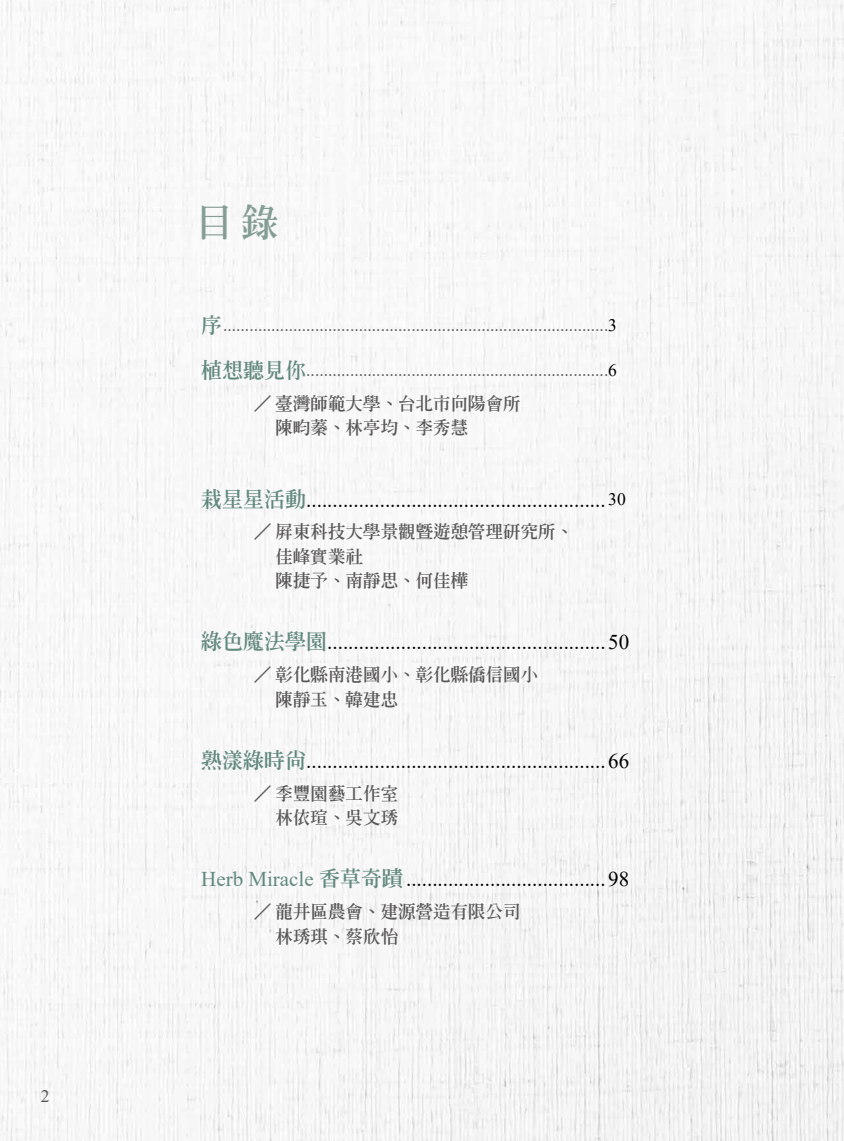
<style>
.page{position:relative;width:844px;height:1141px;background:#fff}
.page>*{position:absolute;margin:0;border:0;box-sizing:border-box;transform-origin:0 0}
.t1{font:36.75px "Inn Ming Extra";color:#859e95}
.t2{font:21px "Times New Roman";color:#000}
.t3{font:17.5px "Times New Roman";color:#595757}
.t4{font:17.5px/24.5px "Inn Ming Extra";color:#595757}
.s1{font-family:"Inn Ming Extra";font-size:21px;color:#62897f}
.s2{color:#000}
.s3{font-family:"Inn Ming Extra";color:#62897f}
.s4{font-size:17.5px}
.s5{color:#62897f}
</style>
<div class="page">
<img style="left:0;top:0;width:843px;height:1141px">
<p class="t3" style="left:41px;top:1084px;width:10px">2</p>
<h1 class="t1" style="left:196px;top:203px;width:84px">目錄</h1>
<p class="t3" style="left:201px;top:313px;width:417px"><span class="s1">序</span> ........................................................................................<span class="s2">3</span></p>
<p class="t3" style="left:201px;top:358px;width:417px"><span class="s1">植想聽見你</span>.....................................................................<span class="s2">6</span></p>
<p class="t4" style="left:275px;top:391px;width:264px;text-indent:-22px">／臺灣師範大學、台北市向陽會所　陳畇蓁、林亭均、李秀慧</p>
<p class="t2" style="left:201px;top:485px;width:426px"><span class="s3">栽星星活動</span>......................................................... <span class="s4">30</span></p>
<p class="t4" style="left:275px;top:519px;width:299px;text-indent:-22px">／屏東科技大學景觀暨遊憩管理研究所、佳峰實業社　<br>陳捷予、南靜思、何佳樺</p>
<p class="t2" style="left:201px;top:628px;width:429px"><span class="s3">綠色魔法學園</span>.....................................................50</p>
<p class="t4" style="left:275px;top:662px;width:281px;text-indent:-22px">／彰化縣南港國小、彰化縣僑信國小　陳靜玉、韓建忠</p>
<p class="t2" style="left:201px;top:746px;width:429px"><span class="s3">熟漾綠時尚</span>.........................................................66</p>
<p class="t4" style="left:254px;top:781px;width:163px;text-align:center">／季豐園藝工作室　林依瑄、吳文琇</p>
<p class="t2" style="left:201px;top:864px;width:429px"><span class="s5">Herb Miracle</span> <span class="s3">香草奇蹟</span> ......................................98</p>
<p class="t4" style="left:275px;top:899px;width:264px;text-indent:-22px">／龍井區農會、建源營造有限公司　林琇琪、蔡欣怡</p>
</div>
